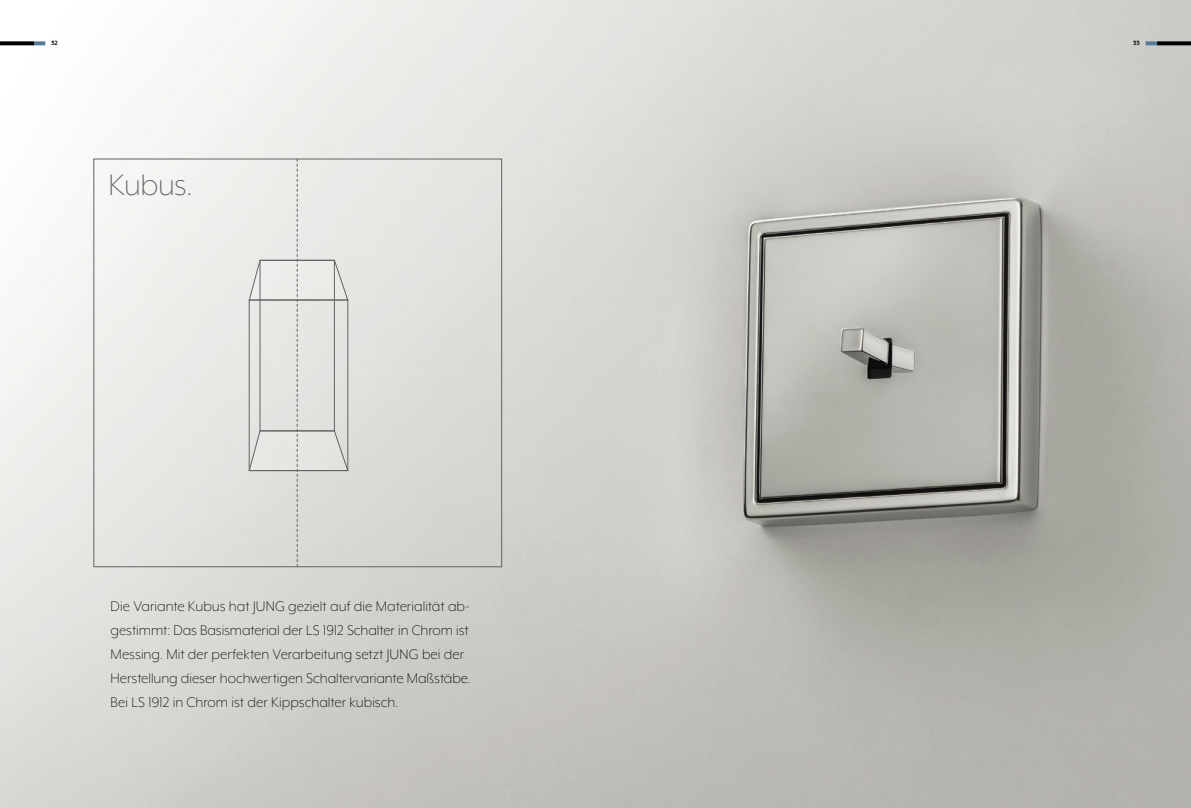
<style>
.page{position:relative;width:1191px;height:808px;background:#fff}
.page>*{position:absolute;margin:0;border:0;box-sizing:border-box;transform-origin:0 0}
.t1{font:300 34px "Mr Eaves XL Mod OT";letter-spacing:-.015em;color:#636363}
.t2{font:300 16px/24px "Mr Eaves XL Mod OT";color:#000}
.t3{font:700 7px "Mr Eaves XL Mod OT";color:#000}
</style>
<div class="page">
<img style="left:0;top:0;width:1191px;height:808px">
<svg style="left:248px;top:159px;width:101px;height:408px;background:#dfdedb"></svg>
<svg style="left:1145px;top:41px;width:12px;height:4px"></svg>
<svg style="left:34px;top:41px;width:11px;height:4px"></svg>
<svg style="left:1157px;top:41px;width:34px;height:4px"></svg>
<svg style="left:0;top:41px;width:34px;height:4px"></svg>
<p class="t3" style="left:51px;top:40px;width:8px">32</p>
<p class="t3" style="left:1133px;top:40px;width:8px">33</p>
<h1 class="t1" style="left:109px;top:168px;width:85px">Kubus.</h1>
<p class="t2" style="left:111px;top:594px;width:362px">Die Variante Kubus hat JUNG gezielt auf die Materialität ab&shy;gestimmt: Das Basismaterial der LS 1912 Schalter in Chrom ist Messing. Mit der perfekten Verarbeitung setzt JUNG bei der Herstellung dieser hochwertigen Schaltervariante Maßstäbe.<br>Bei LS 1912 in Chrom ist der Kippschalter kubisch.</p>
</div>
